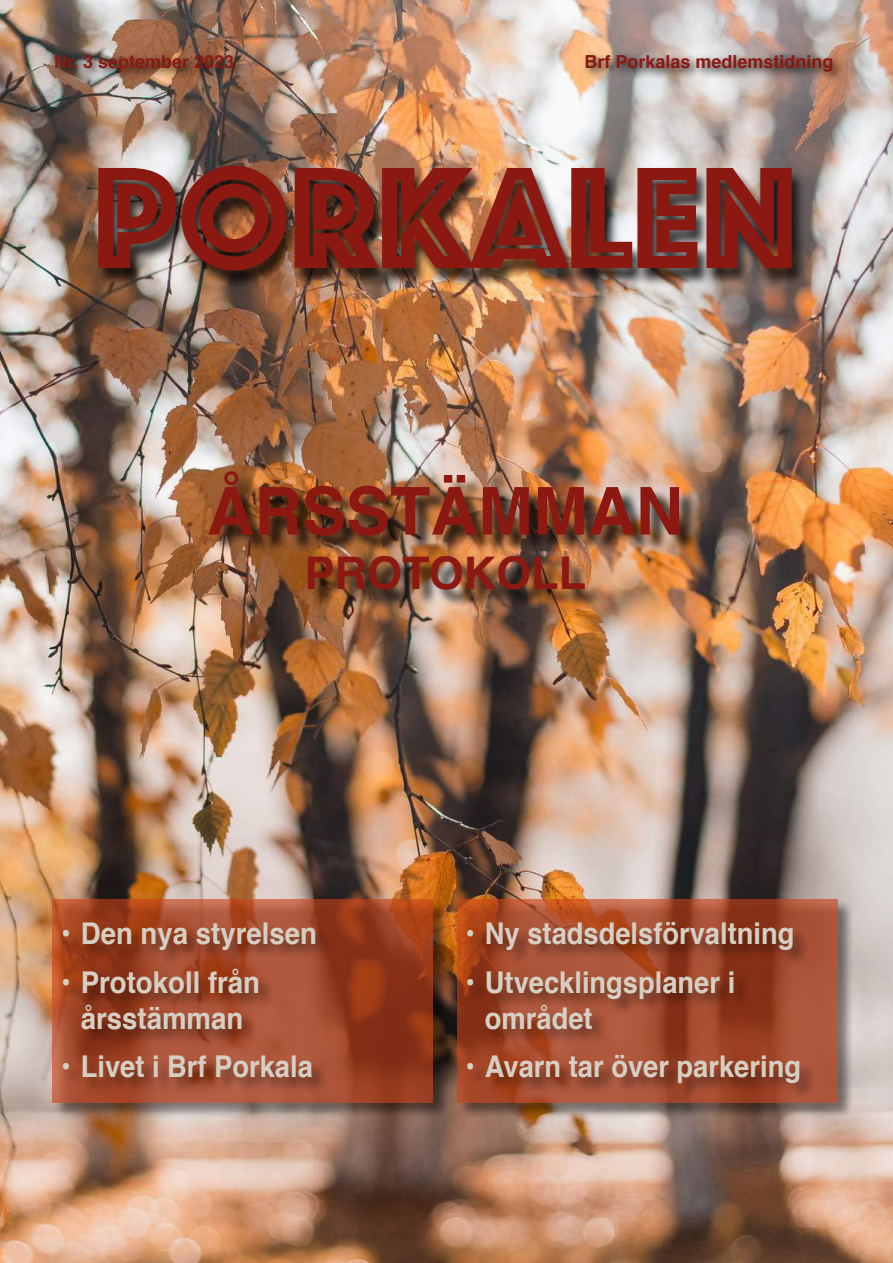
<style>
.page{position:relative;width:893px;height:1263px;background:#fff}
.page>*{position:absolute;margin:0;border:0;box-sizing:border-box;transform-origin:0 0}
.t1{font:150px "Phosphate Inline";color:#8c1812}
.t2{font:700 66px "Helvetica";color:#8c1812}
.t3{font:700 45px "Helvetica";color:#8c1812}
.t4{font:700 30px/36px "Helvetica";color:#d6cfc3;scale:.91 1}
.t5{font:700 30px/36px "Helvetica";color:#d6cfc3;text-align:center;scale:.92 1}
.t6{font:700 18px "Helvetica";color:#8c1812}
</style>
<div class="page">
<img style="left:0;top:0;width:893px;height:1263px">
<div style="left:582px;top:51px;width:263px;height:34px;background:#000;opacity:.75"></div>
<div style="left:51px;top:51px;width:195px;height:33px;background:#000;opacity:.75"></div>
<div style="left:53px;top:899px;width:397px;height:220px;background:#000;opacity:.75"></div>
<svg style="left:53px;top:899px;width:380px;height:203px;background:#9d4223"></svg>
<div style="left:96px;top:168px;width:710px;height:122px;background:#000;opacity:.75"></div>
<div style="left:64px;top:922px;width:268px;height:172px;background:#000;opacity:.4"></div>
<div style="left:457px;top:899px;width:397px;height:220px;background:#000;opacity:.75"></div>
<svg style="left:457px;top:899px;width:381px;height:203px;background:#ab4e2e"></svg>
<div style="left:468px;top:922px;width:348px;height:179px;background:#000;opacity:.4"></div>
<div style="left:211px;top:473px;width:487px;height:135px;background:#000;opacity:.75"></div>
<p class="t6" style="left:54px;top:53px;width:182px">Nr. 3 september 2023</p>
<p class="t6" style="left:584px;top:53px;width:251px">Brf Porkalas medlemstidning</p>
<h1 class="t1" style="left:93px;top:129px;width:705px">PORKALEN</h1>
<h2 class="t2" style="left:207px;top:481px;width:478px">ÅRSSTÄMMAN</h2>
<h3 class="t3" style="left:305px;top:552px;width:283px">PROTOKOLL</h3>
<p class="t5" style="left:61px;top:917px;width:279px">• Den nya styrelsen</p>
<p class="t5" style="left:61px;top:966px;width:218px">• Protokoll från årsstämman</p>
<p class="t4" style="left:61px;top:1050px;width:278px">• Livet i Brf Porkala</p>
<p class="t4" style="left:465px;top:917px;width:363px">• Ny stadsdelsförvaltning</p>
<p class="t4" style="left:485px;top:966px;width:277px;text-indent:-19px">• Utvecklingsplaner i området</p>
<p class="t4" style="left:465px;top:1050px;width:370px">• Avarn tar över parkering</p>
</div>
